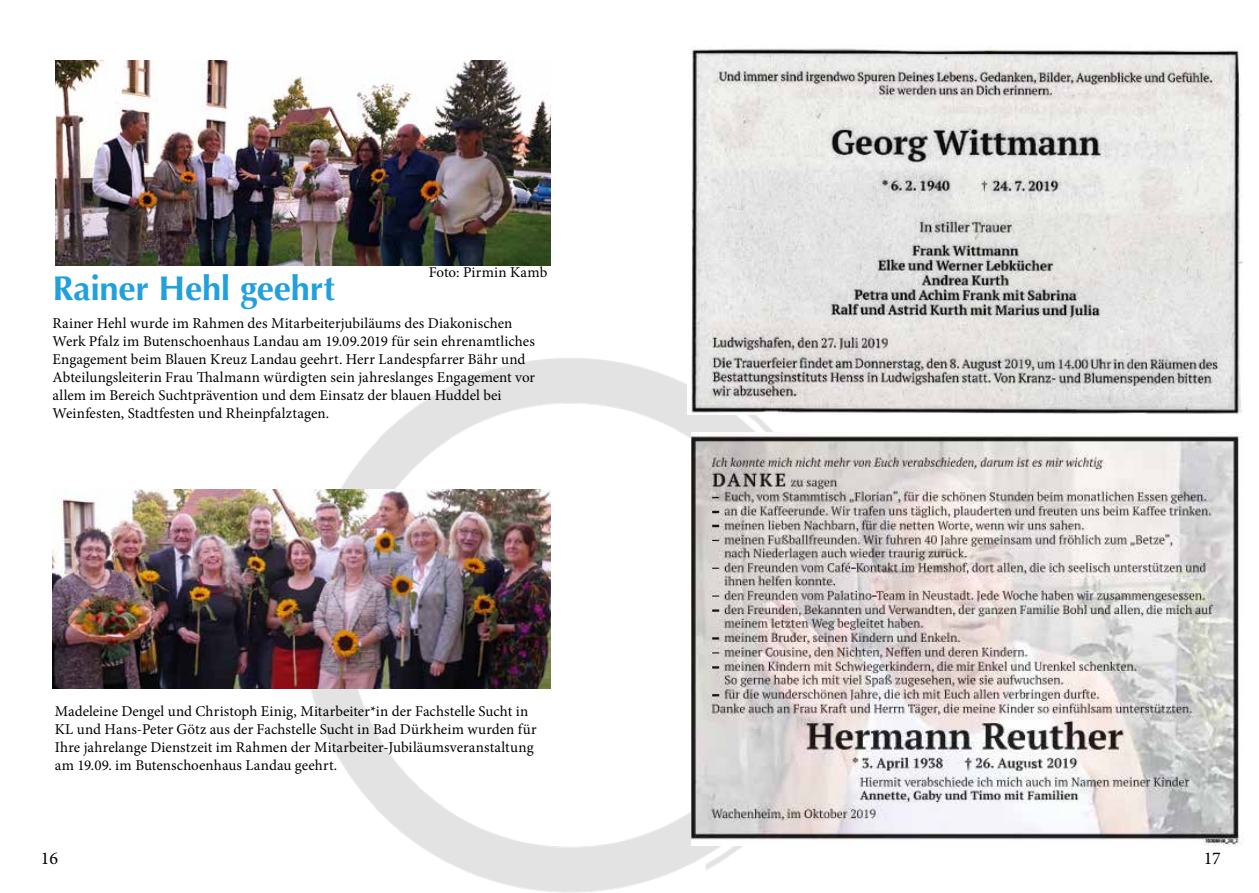
<style>
.page{position:relative;width:1259px;height:893px;background:#fff}
.page>*{position:absolute;margin:0;border:0;box-sizing:border-box;transform-origin:0 0}
.t1{font:700 34.5px "Optima";letter-spacing:-.01em;color:#21a0db}
.t2{font:18px "Minion Pro";color:#000}
.t3{font:15px/18px "Minion Pro";letter-spacing:.005em;color:#000}
</style>
<div class="page">
<img style="left:56px;top:61px;width:494px;height:204px">
<svg style="left:310px;top:358px;width:464px;height:535px"></svg>
<img style="left:691px;top:433px;width:550px;height:412px">
<img style="left:687px;top:47px;width:555px;height:368px">
<img style="left:52px;top:489px;width:498px;height:200px">
<h1 class="t1" style="left:52px;top:268px;width:284px">Rainer Hehl geehrt</h1>
<p class="t3" style="left:429px;top:264px;width:120px">Foto: Pirmin Kamb</p>
<p class="t3" style="left:52px;top:315px;width:484px">Rainer Hehl wurde im Rahmen des Mitarbeiterjubiläums des Diakonischen Werk Pfalz im Butenschoenhaus Landau am 19.09.2019 für sein ehrenamtliches Engagement beim Blauen Kreuz Landau geehrt. Herr Landespfarrer Bähr und Abteilungsleiterin Frau Thalmann würdigten sein jahreslanges Engagement vor allem im Bereich Suchtprävention und dem Einsatz der blauen Huddel bei Weinfesten, Stadtfesten und Rheinpfalztagen.</p>
<p class="t3" style="left:55px;top:702px;width:483px">Madeleine Dengel und Christoph Einig, Mitarbeiter*in der Fachstelle Sucht in KL und Hans-Peter Götz aus der Fachstelle Sucht in Bad Dürkheim wurden für Ihre jahrelange Dienstzeit im Rahmen der Mitarbeiter-Jubiläumsveranstaltung am 19.09. im Butenschoenhaus Landau geehrt.</p>
<p class="t2" style="left:41px;top:846px;width:19px">16</p>
<p class="t2" style="left:1203px;top:846px;width:19px">17</p>
</div>
